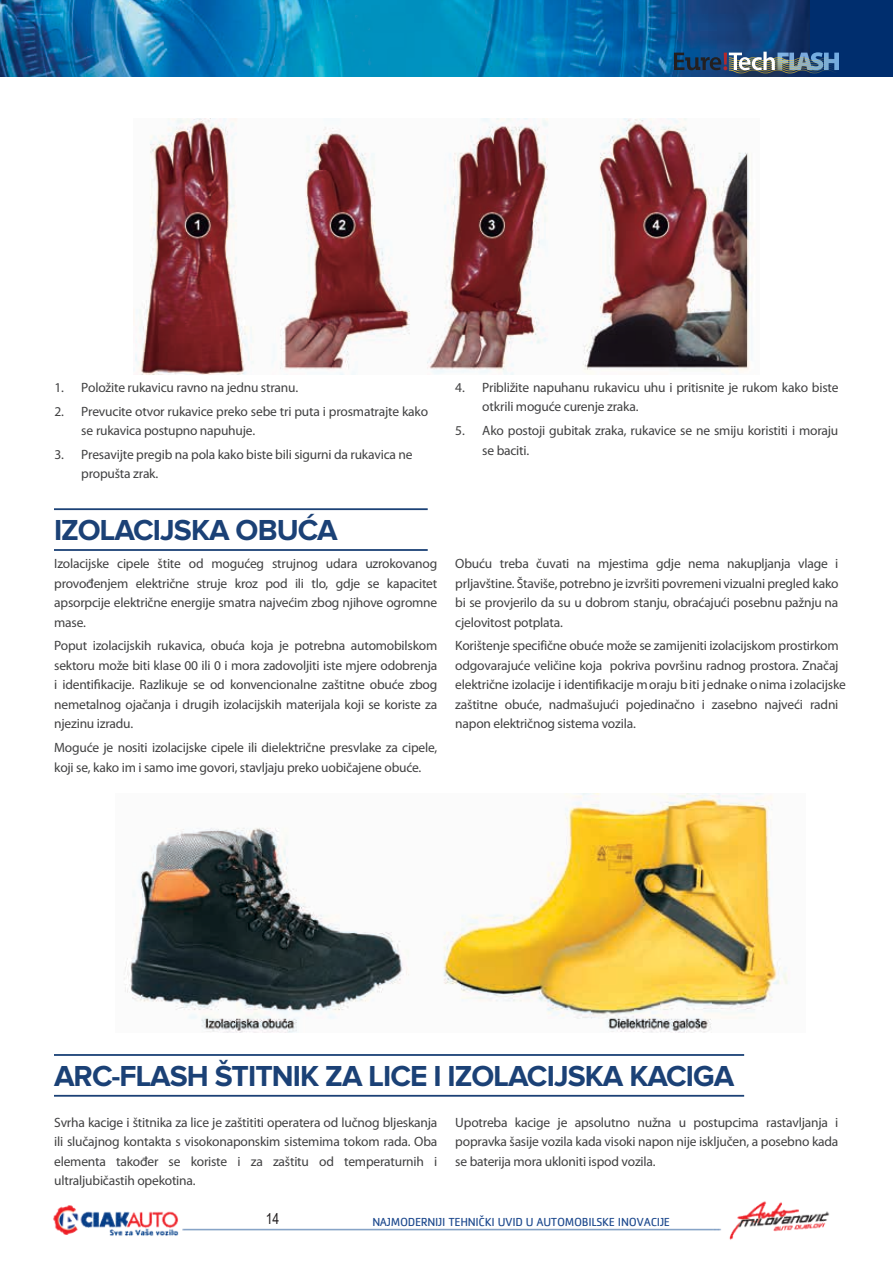
<style>
.page{position:relative;width:893px;height:1263px;background:#fff}
.page>*{position:absolute;margin:0;border:0;box-sizing:border-box;transform-origin:0 0}
.t1{font:700 30px "Proxima Nova";letter-spacing:-.03em;color:#1b4176}
.t2{font:15px "Arial Narrow";color:#231f20}
.t3{font:13.5px/19.5px "Myriad Pro";letter-spacing:-.015em;color:#414142}
.t4{font:12px "Cachet";letter-spacing:-.025em;color:#1e4a8e}
</style>
<div class="page">
<div style="left:0;top:0;width:893px;height:77px;background:#002e6e"></div>
<img style="left:0;top:0;width:810px;height:77px">
<div style="left:727px;top:54px;width:62px;height:34px;background:#231f20;opacity:.75"></div>
<img style="left:674px;top:52px;width:165px;height:21px">
<div style="left:0;top:77px;width:893px;height:23px;background:#fff"></div>
<img style="left:135px;top:118px;width:617px;height:257px">
<hr style="left:54px;top:508px;width:374px;height:2px;background:#1b4176">
<hr style="left:54px;top:549px;width:374px;height:2px;background:#1b4176">
<hr style="left:54px;top:1054px;width:690px;height:2px;background:#1b4176">
<hr style="left:54px;top:1095px;width:690px;height:2px;background:#1b4176">
<img style="left:124px;top:793px;width:664px;height:240px">
<img style="left:53px;top:1201px;width:777px;height:39px">
<p class="t3" style="left:54px;top:377px;width:245px">1. Položite rukavicu ravno na jednu stranu.</p>
<p class="t3" style="left:81px;top:401px;width:348px;text-indent:-27px">2. Prevucite otvor rukavice preko sebe tri puta i prosmatrajte kako se rukavica postupno napuhuje.</p>
<p class="t3" style="left:81px;top:444px;width:333px;text-indent:-27px">3. Presavijte pregib na pola kako biste bili sigurni da rukavica ne propušta zrak.</p>
<h1 class="t1" style="left:54px;top:516px;width:285px">IZOLACIJSKA OBUĆA</h1>
<p class="t3" style="left:54px;top:554px;width:385px;text-align:justify">Izolacijske cipele štite od mogućeg strujnog udara uzrokovanog provođenjem električne struje kroz pod ili tlo, gdje se kapacitet apsorpcije električne energije smatra najvećim zbog njihove ogromne mase.</p>
<p class="t3" style="left:54px;top:636px;width:385px;text-align:justify">Poput izolacijskih rukavica, obuća koja je potrebna automobilskom sektoru može biti klase 00 ili 0 i mora zadovoljiti iste mjere odobrenja i identifikacije. Razlikuje se od konvencionalne zaštitne obuće zbog nemetalnog ojačanja i drugih izolacijskih materijala koji se koriste za njezinu izradu.</p>
<p class="t3" style="left:54px;top:738px;width:385px">Moguće je nositi izolacijske cipele ili dielektrične presvlake za cipele, koji se, kako im i samo ime govori, stavljaju preko uobičajene obuće.</p>
<p class="t3" style="left:482px;top:378px;width:358px;text-indent:-27px">4. Približite napuhanu rukavicu uhu i pritisnite je rukom kako biste otkrili moguće curenje zraka.</p>
<p class="t3" style="left:482px;top:421px;width:358px;text-indent:-27px">5. Ako postoji gubitak zraka, rukavice se ne smiju koristiti i moraju se baciti.</p>
<p class="t3" style="left:455px;top:554px;width:385px;text-align:justify">Obuću treba čuvati na mjestima gdje nema nakupljanja vlage i prljavštine. Štaviše, potrebno je izvršiti povremeni vizualni pregled kako bi se provjerilo da su u dobrom stanju, obraćajući posebnu pažnju na cjelovitost potplata.</p>
<p class="t3" style="left:455px;top:636px;width:392px">Korištenje specifične obuće može se zamijeniti izolacijskom prostirkom odgovarajuće veličine koja pokriva površinu radnog prostora. Značaj električne izolacije i identifikacije moraju biti jednake onima izolacijske zaštitne obuće, nadmašujući pojedinačno i zasebno najveći radni napon električnog sistema vozila.</p>
<h1 class="t1" style="left:54px;top:1062px;width:682px">ARC-FLASH ŠTITNIK ZA LICE I IZOLACIJSKA KACIGA</h1>
<p class="t3" style="left:54px;top:1113px;width:385px;text-align:justify">Svrha kacige i štitnika za lice je zaštititi operatera od lučnog bljeskanja ili slučajnog kontakta s visokonaponskim sistemima tokom rada. Oba elementa također se koriste i za zaštitu od temperaturnih i ultraljubičastih opekotina.</p>
<p class="t3" style="left:455px;top:1113px;width:385px;text-align:justify">Upotreba kacige je apsolutno nužna u postupcima rastavljanja i popravka šasije vozila kada visoki napon nije isključen, a posebno kada se baterija mora ukloniti ispod vozila.</p>
<p class="t2" style="left:266px;top:1207px;width:15px">14</p>
<p class="t4" style="left:372px;top:1215px;width:299px">NAJMODERNIJI TEHNIČKI UVID U AUTOMOBILSKE INOVACIJE</p>
</div>
